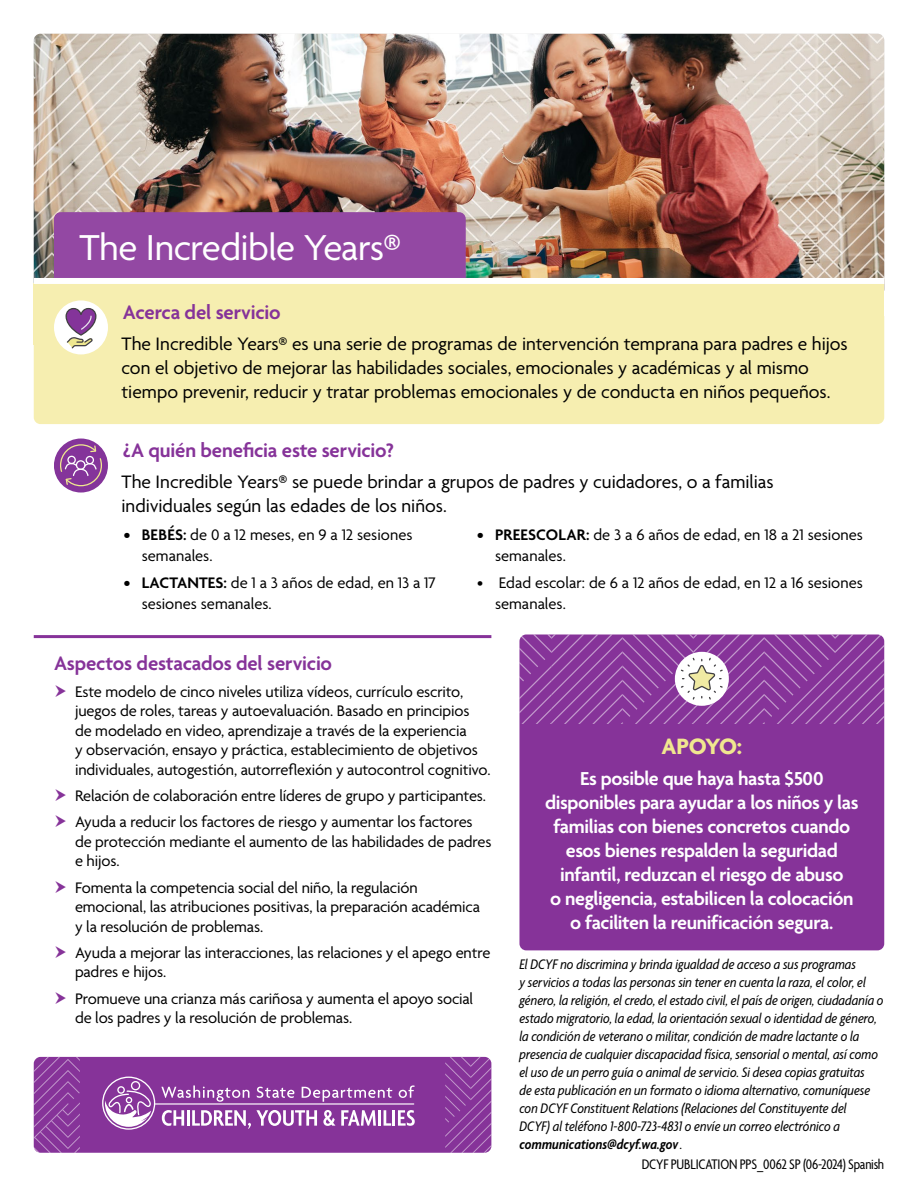
<style>
.page{position:relative;width:918px;height:1188px;background:#fff}
.page>*{position:absolute;margin:0;border:0;box-sizing:border-box;transform-origin:0 0}
.t1{font:39px "Agenda";letter-spacing:-.015em;color:#fff}
.t2{font:700 24px "Agenda";letter-spacing:-.04em;color:#f0e78f}
.t3{font:600 21px "Agenda";letter-spacing:-.01em;color:#863399}
.t4{font:600 20.25px/24px "Agenda";letter-spacing:-.02em;color:#fff;text-align:center}
.t5{font:19.5px/24px "Agenda";color:#000}
.t6{font:16.5px/19.5px "Agenda";letter-spacing:-.01em;color:#000}
.t7{font:italic condensed 15px/18px "Agenda";color:#000}
.t8{font:condensed 15px "Agenda";letter-spacing:-.015em;color:#000}
.s1{font-weight:600}
</style>
<div class="page">
<img style="left:34px;top:34px;width:850px;height:244px">
<hr style="left:34px;top:635px;width:457px;height:3px;background:#863399">
<div style="left:519px;top:634px;width:365px;height:316px;background:#863399;border-radius:7px"></div>
<div style="left:54px;top:212px;width:412px;height:66px;background:#9348a3"></div>
<div style="left:34px;top:284px;width:850px;height:61px;background:#f6eeb0"></div>
<div style="left:34px;top:321px;width:850px;height:103px;background:#f6eeb0"></div>
<div style="left:54px;top:300px;width:54px;height:54px;background:#fff;border-radius:50%"></div>
<svg style="left:65px;top:307px;width:32px;height:43px"></svg>
<div style="left:54px;top:439px;width:54px;height:53px;background:#84349a;border-radius:50%"></div>
<svg style="left:59px;top:444px;width:44px;height:43px"></svg>
<svg style="left:519px;top:634px;width:365px;height:90px"></svg>
<div style="left:34px;top:1057px;width:457px;height:96px;background:#863399;border-radius:7px"></div>
<svg style="left:162px;top:1110px;width:22px;height:16px"></svg>
<hr style="left:187px;top:1110px;width:3px;height:16px;background:#fff">
<svg style="left:192px;top:1110px;width:125px;height:19px"></svg>
<svg style="left:323px;top:1110px;width:12px;height:16px"></svg>
<svg style="left:341px;top:1110px;width:35px;height:16px"></svg>
<hr style="left:378px;top:1110px;width:3px;height:16px;background:#fff">
<svg style="left:384px;top:1110px;width:31px;height:16px"></svg>
<hr style="left:155px;top:1103px;width:259px;height:2px;background:#fff">
<svg style="left:161px;top:1085px;width:88px;height:17px"></svg>
<svg style="left:257px;top:1087px;width:37px;height:11px"></svg>
<svg style="left:302px;top:1087px;width:90px;height:15px"></svg>
<svg style="left:399px;top:1085px;width:16px;height:13px"></svg>
<div style="left:102px;top:1077px;width:53px;height:53px;border:1px solid #fff;border-radius:50%"></div>
<div style="left:131px;top:1081px;width:9px;height:9px;border:1px solid #fff;border-radius:50%"></div>
<div style="left:117px;top:1086px;width:8px;height:8px;border:1px solid #fff;border-radius:50%"></div>
<svg style="left:105px;top:1089px;width:49px;height:38px"></svg>
<svg style="left:34px;top:1057px;width:46px;height:96px"></svg>
<svg style="left:445px;top:1057px;width:46px;height:96px"></svg>
<h1 class="t1" style="left:80px;top:227px;width:323px">The Incredible Years®</h1>
<p class="t3" style="left:123px;top:301px;width:159px">Acerca del servicio</p>
<p class="t5" style="left:122px;top:333px;width:728px">The Incredible Years® es una serie de programas de intervención temprana para padres e hijos con el objetivo de mejorar las habilidades sociales, emocionales y académicas y al mismo tiempo prevenir, reducir y tratar problemas emocionales y de conducta en niños pequeños.</p>
<p class="t3" style="left:123px;top:439px;width:272px">¿A quién beneficia este servicio?</p>
<p class="t5" style="left:122px;top:471px;width:654px">The Incredible Years® se puede brindar a grupos de padres y cuidadores, o a familias individuales según las edades de los niños.</p>
<p class="t6" style="left:142px;top:525px;width:272px;line-height:21px;text-indent:-18px"><span class="s1">• BEBÉS:</span> de 0 a 12 meses, en 9 a 12 sesiones semanales.</p>
<p class="t6" style="left:142px;top:573px;width:296px;line-height:21px;text-indent:-18px"><span class="s1">• LACTANTES:</span> de 1 a 3 años de edad, en 13 a 17 sesiones semanales.</p>
<p class="t6" style="left:495px;top:525px;width:370px;line-height:21px;text-indent:-18px"><span class="s1">• PREESCOLAR:</span> de 3 a 6 años de edad, en 18 a 21 sesiones semanales.</p>
<p class="t6" style="left:495px;top:573px;width:369px;line-height:21px;text-indent:-18px">• Edad escolar: de 6 a 12 años de edad, en 12 a 16 sesiones semanales.</p>
<p class="t3" style="left:54px;top:652px;width:280px">Aspectos destacados del servicio</p>
<p class="t6" style="left:75px;top:683px;width:417px">Este modelo de cinco niveles utiliza vídeos, currículo escrito, juegos de roles, tareas y autoevaluación. Basado en principios<br>de modelado en video, aprendizaje a través de la experiencia<br>y observación, ensayo y práctica, establecimiento de objetivos individuales, autogestión, autorreflexión y autocontrol cognitivo.</p>
<p class="t6" style="left:75px;top:784px;width:413px;line-height:26.2px">Relación de colaboración entre líderes de grupo y participantes.<br>Ayuda a reducir los factores de riesgo y aumentar los factores</p>
<p class="t6" style="left:75px;top:833px;width:418px">de protección mediante el aumento de las habilidades de padres e hijos.</p>
<p class="t6" style="left:75px;top:879px;width:406px">Fomenta la competencia social del niño, la regulación emocional, las atribuciones positivas, la preparación académica y la resolución de problemas.</p>
<p class="t6" style="left:75px;top:944px;width:417px">Ayuda a mejorar las interacciones, las relaciones y el apego entre padres e hijos.</p>
<p class="t6" style="left:75px;top:990px;width:400px">Promueve una crianza más cariñosa y aumenta el apoyo social de los padres y la resolución de problemas.</p>
<h2 class="t2" style="left:661px;top:734px;width:82px">APOYO:</h2>
<p class="t4" style="left:545px;top:768px;width:315px">Es posible que haya hasta $500 disponibles para ayudar a los niños y las familias con bienes concretos cuando esos bienes respalden la seguridad infantil, reduzcan el riesgo de abuso<br>o negligencia, estabilicen la colocación o faciliten la reunificación segura.</p>
<p class="t7" style="left:519px;top:955px;width:366px">El DCYF no discrimina y brinda igualdad de acceso a sus programas<br>y servicios a todas las personas sin tener en cuenta la raza, el color, el género, la religión, el credo, el estado civil, el país de origen, ciudadanía o estado migratorio, la edad, la orientación sexual o identidad de género, la condición de veterano o militar, condición de madre lactante o la presencia de cualquier discapacidad física, sensorial o mental, así como el uso de un perro guía o animal de servicio. Si desea copias gratuitas<br>de esta publicación en un formato o idioma alternativo, comuníquese con DCYF Constituent Relations (Relaciones del Constituyente del<br>DCYF) al teléfono 1-800-723-4831 o envíe un correo electrónico a <span class="s1">communications@dcyf.wa.gov</span>.</p>
<p class="t8" style="left:642px;top:1156px;width:244px">DCYF PUBLICATION PPS_0062 SP (06-2024) Spanish</p>
</div>
